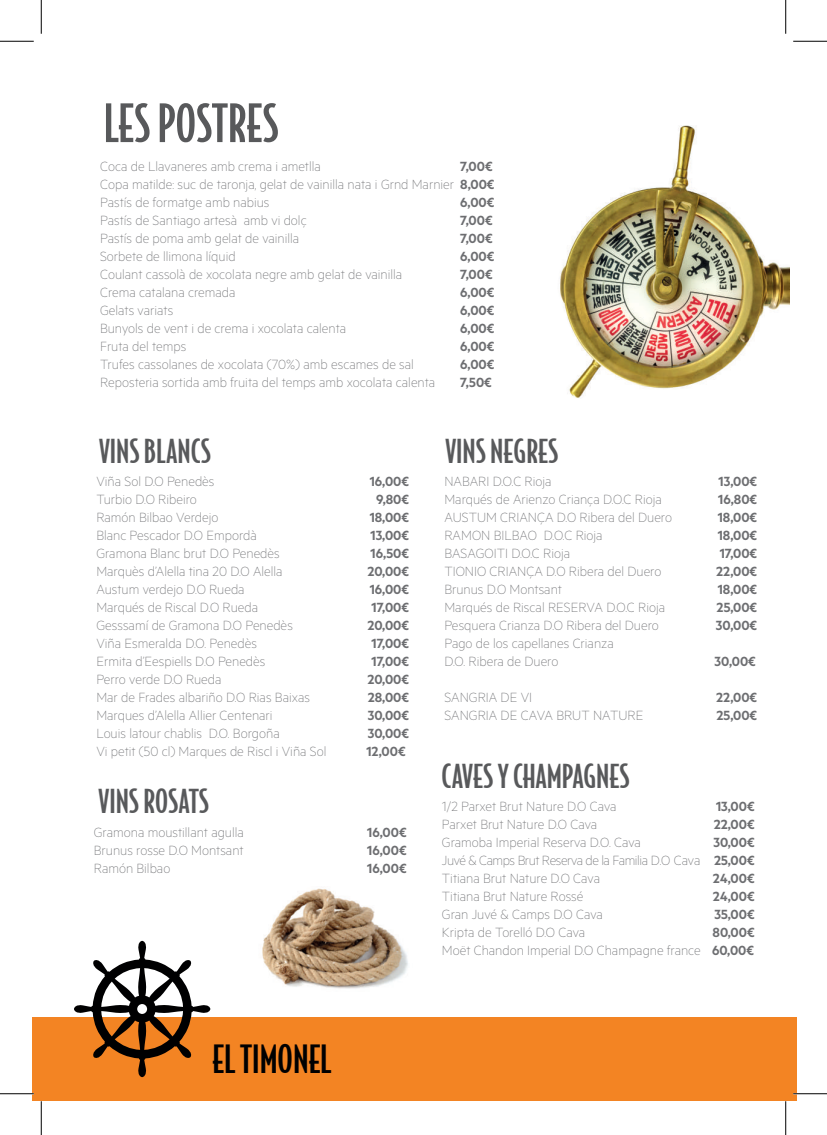
<style>
.page{position:relative;width:827px;height:1135px;background:#fff}
.page>*{position:absolute;margin:0;border:0;box-sizing:border-box;transform-origin:0 0}
.t1{font:500 50.12px "Bodega Sans";color:#58595b}
.t2{font:500 37.25px "Bodega Sans";color:#000001}
.t3{font:500 31.62px "Bodega Sans";color:#58595b}
.t4{font:100 15px/18px "Metric";color:#6d6e71}
.t5{font:600 15px "Metric";color:#6d6e71}
.s1{font-weight:600}
</style>
<div class="page">
<div style="left:32px;top:1017px;width:764px;height:84px;background:#f38423"></div>
<svg style="left:74px;top:941px;width:136px;height:136px"></svg>
<img style="left:560px;top:125px;width:229px;height:273px">
<img style="left:262px;top:888px;width:146px;height:101px">
<hr style="left:0;top:41px;width:34px;height:1px;background:#000">
<hr style="left:793px;top:41px;width:34px;height:1px;background:#000">
<hr style="left:0;top:1093px;width:34px;height:1px;background:#000">
<hr style="left:793px;top:1093px;width:34px;height:1px;background:#000">
<hr style="left:41px;top:0;width:1px;height:34px;background:#000">
<hr style="left:41px;top:1101px;width:1px;height:34px;background:#000">
<hr style="left:785px;top:0;width:1px;height:34px;background:#000">
<hr style="left:785px;top:1101px;width:1px;height:34px;background:#000">
<h1 class="t1" style="left:104px;top:93px;width:177px">LES POSTRES</h1>
<p class="t4" style="left:100px;top:156px;width:222px">Coca de Llavaneres amb crema i ametlla</p>
<p class="t4" style="left:100px;top:156px;width:396px;text-indent:360px"><span class="s1">7,00€<br></span>Copa matilde: suc de taronja, gelat de vainilla nata i Grnd Marnier <span class="s1">8,00€<br></span>Pastís de formatge amb nabius</p>
<p class="t5" style="left:460px;top:193px;width:36px">6,00€</p>
<p class="t4" style="left:100px;top:210px;width:208px">Pastís de Santiago artesà amb vi dolç</p>
<p class="t5" style="left:460px;top:211px;width:34px">7,00€</p>
<p class="t4" style="left:100px;top:228px;width:201px">Pastís de poma amb gelat de vainilla</p>
<p class="t5" style="left:460px;top:229px;width:34px">7,00€</p>
<p class="t4" style="left:100px;top:246px;width:137px">Sorbete de llimona líquid</p>
<p class="t5" style="left:460px;top:247px;width:36px">6,00€</p>
<p class="t4" style="left:100px;top:264px;width:304px">Coulant cassolà de xocolata negre amb gelat de vainilla</p>
<p class="t5" style="left:460px;top:265px;width:34px">7,00€</p>
<p class="t4" style="left:100px;top:282px;width:137px">Crema catalana cremada</p>
<p class="t5" style="left:460px;top:283px;width:36px">6,00€</p>
<p class="t4" style="left:100px;top:300px;width:75px">Gelats variats</p>
<p class="t5" style="left:460px;top:301px;width:36px">6,00€</p>
<p class="t4" style="left:100px;top:318px;width:248px">Bunyols de vent i de crema i xocolata calenta</p>
<p class="t5" style="left:460px;top:319px;width:36px">6,00€</p>
<p class="t4" style="left:100px;top:336px;width:88px">Fruta del temps</p>
<p class="t5" style="left:460px;top:337px;width:36px">6,00€</p>
<p class="t4" style="left:100px;top:354px;width:315px">Trufes cassolanes de xocolata (70%) amb escames de sal</p>
<p class="t5" style="left:460px;top:355px;width:36px">6,00€</p>
<p class="t4" style="left:100px;top:372px;width:337px">Reposteria sortida amb fruita del temps amb xocolata calenta</p>
<p class="t5" style="left:460px;top:373px;width:33px">7,50€</p>
<h3 class="t3" style="left:99px;top:432px;width:114px">VINS BLANCS</h3>
<p class="t4" style="left:96px;top:472px;width:120px">Viña Sol D.O Penedès</p>
<p class="t5" style="left:370px;top:472px;width:41px">16,00€</p>
<p class="t4" style="left:96px;top:490px;width:102px">Turbio D.O Ribeiro</p>
<p class="t5" style="left:376px;top:490px;width:34px">9,80€</p>
<p class="t4" style="left:96px;top:508px;width:124px">Ramón Bilbao Verdejo</p>
<p class="t5" style="left:369px;top:508px;width:41px">18,00€</p>
<p class="t4" style="left:96px;top:526px;width:162px">Blanc Pescador D.O Empordà</p>
<p class="t5" style="left:370px;top:526px;width:40px">13,00€</p>
<p class="t4" style="left:96px;top:544px;width:185px">Gramona Blanc brut D.O Penedès</p>
<p class="t5" style="left:370px;top:544px;width:40px">16,50€</p>
<p class="t4" style="left:96px;top:562px;width:188px">Marquès d’Alella tina 20 D.O Alella</p>
<p class="t5" style="left:367px;top:562px;width:43px">20,00€</p>
<p class="t4" style="left:96px;top:580px;width:150px">Austum verdejo D.O Rueda</p>
<p class="t5" style="left:370px;top:580px;width:41px">16,00€</p>
<p class="t4" style="left:96px;top:598px;width:163px">Marqués de Riscal D.O Rueda</p>
<p class="t5" style="left:371px;top:598px;width:39px">17,00€</p>
<p class="t4" style="left:96px;top:616px;width:198px">Gesssamí de Gramona D.O Penedès</p>
<p class="t5" style="left:367px;top:616px;width:43px">20,00€</p>
<p class="t4" style="left:96px;top:634px;width:162px">Viña Esmeralda D.O. Penedès</p>
<p class="t5" style="left:371px;top:634px;width:39px">17,00€</p>
<p class="t4" style="left:96px;top:652px;width:171px">Ermita d’Eespiells D.O Penedès</p>
<p class="t5" style="left:371px;top:652px;width:39px">17,00€</p>
<p class="t4" style="left:96px;top:670px;width:127px">Perro verde D.O Rueda</p>
<p class="t5" style="left:367px;top:670px;width:43px">20,00€</p>
<p class="t4" style="left:96px;top:688px;width:215px">Mar de Frades albariño D.O Rias Baixas</p>
<p class="t5" style="left:368px;top:688px;width:43px">28,00€</p>
<p class="t4" style="left:96px;top:706px;width:178px">Marques d’Alella Allier Centenari</p>
<p class="t5" style="left:368px;top:706px;width:43px">30,00€</p>
<p class="t4" style="left:96px;top:724px;width:185px">Louis latour chablis D.O. Borgoña</p>
<p class="t5" style="left:368px;top:724px;width:43px">30,00€</p>
<p class="t4" style="left:96px;top:742px;width:232px">Vi petit (50 cl) Marques de Riscl i Viña Sol</p>
<p class="t5" style="left:366px;top:742px;width:41px">12,00€</p>
<h3 class="t3" style="left:99px;top:783px;width:112px">VINS ROSATS</h3>
<p class="t4" style="left:94px;top:822px;width:151px">Gramona moustillant agulla</p>
<p class="t5" style="left:367px;top:823px;width:41px">16,00€</p>
<p class="t4" style="left:94px;top:840px;width:151px">Brunus rosse D.O Montsant</p>
<p class="t5" style="left:367px;top:841px;width:41px">16,00€</p>
<p class="t4" style="left:94px;top:858px;width:78px">Ramón Bilbao</p>
<p class="t5" style="left:367px;top:859px;width:41px">16,00€</p>
<h3 class="t3" style="left:445px;top:433px;width:115px">VINS NEGRES</h3>
<p class="t4" style="left:444px;top:471px;width:109px">NABARI D.O.C Rioja</p>
<p class="t5" style="left:718px;top:472px;width:40px">13,00€</p>
<p class="t4" style="left:444px;top:489px;width:219px">Marqués de Arienzo Criança D.O.C Rioja</p>
<p class="t5" style="left:718px;top:490px;width:40px">16,80€</p>
<p class="t4" style="left:444px;top:507px;width:229px">AUSTUM CRIANÇA D.O Ribera del Duero</p>
<p class="t5" style="left:717px;top:508px;width:41px">18,00€</p>
<p class="t4" style="left:444px;top:525px;width:160px">RAMON BILBAO D.O.C Rioja</p>
<p class="t5" style="left:717px;top:526px;width:41px">18,00€</p>
<p class="t4" style="left:444px;top:543px;width:127px">BASAGOITI D.O.C Rioja</p>
<p class="t5" style="left:719px;top:544px;width:39px">17,00€</p>
<p class="t4" style="left:444px;top:561px;width:218px">TIONIO CRIANÇA D.O Ribera del Duero</p>
<p class="t5" style="left:716px;top:562px;width:42px">22,00€</p>
<p class="t4" style="left:444px;top:579px;width:119px">Brunus D.O Montsant</p>
<p class="t5" style="left:717px;top:580px;width:41px">18,00€</p>
<p class="t4" style="left:444px;top:597px;width:222px">Marqués de Riscal RESERVA D.O.C Rioja</p>
<p class="t5" style="left:716px;top:598px;width:42px">25,00€</p>
<p class="t4" style="left:444px;top:615px;width:216px">Pesquera Crianza D.O Ribera del Duero</p>
<p class="t5" style="left:716px;top:616px;width:43px">30,00€</p>
<p class="t4" style="left:444px;top:633px;width:171px">Pago de los capellanes Crianza<br>D.O. Ribera de Duero</p>
<p class="t5" style="left:714px;top:652px;width:43px">30,00€</p>
<p class="t4" style="left:444px;top:687px;width:89px">SANGRIA DE VI</p>
<p class="t5" style="left:716px;top:688px;width:42px">22,00€</p>
<p class="t4" style="left:444px;top:705px;width:200px">SANGRIA DE CAVA BRUT NATURE</p>
<p class="t5" style="left:716px;top:706px;width:42px">25,00€</p>
<h3 class="t3" style="left:441px;top:757px;width:190px">CAVES Y CHAMPAGNES</h3>
<p class="t4" style="left:442px;top:796px;width:176px">1/2 Parxet Brut Nature D.O Cava</p>
<p class="t5" style="left:716px;top:797px;width:40px">13,00€</p>
<p class="t4" style="left:442px;top:814px;width:157px">Parxet Brut Nature D.O Cava</p>
<p class="t5" style="left:713px;top:815px;width:42px">22,00€</p>
<p class="t4" style="left:442px;top:832px;width:200px">Gramoba Imperial Reserva D.O. Cava</p>
<p class="t4" style="left:442px;top:832px;width:314px;text-align:justify;text-indent:271px"><span class="s1">30,00€ </span>Juvé &amp; Camps Brut Reserva de la Familia D.O Cava <span class="s1">25,00€ </span>Titiana Brut Nature D.O Cava</p>
<p class="t5" style="left:713px;top:869px;width:43px">24,00€</p>
<p class="t4" style="left:442px;top:886px;width:143px">Titiana Brut Nature Rossé</p>
<p class="t5" style="left:713px;top:887px;width:43px">24,00€</p>
<p class="t4" style="left:442px;top:904px;width:162px">Gran Juvé &amp; Camps D.O Cava</p>
<p class="t5" style="left:714px;top:905px;width:42px">35,00€</p>
<p class="t4" style="left:442px;top:922px;width:145px">Kripta de Torelló D.O Cava</p>
<p class="t4" style="left:442px;top:922px;width:314px;text-align:right"><span class="s1">80,00€<br></span>Moët Chandon Imperial D.O Champagne france <span class="s1">60,00€</span></p>
<h2 class="t2" style="left:212px;top:1037px;width:120px">EL TIMONEL</h2>
</div>
